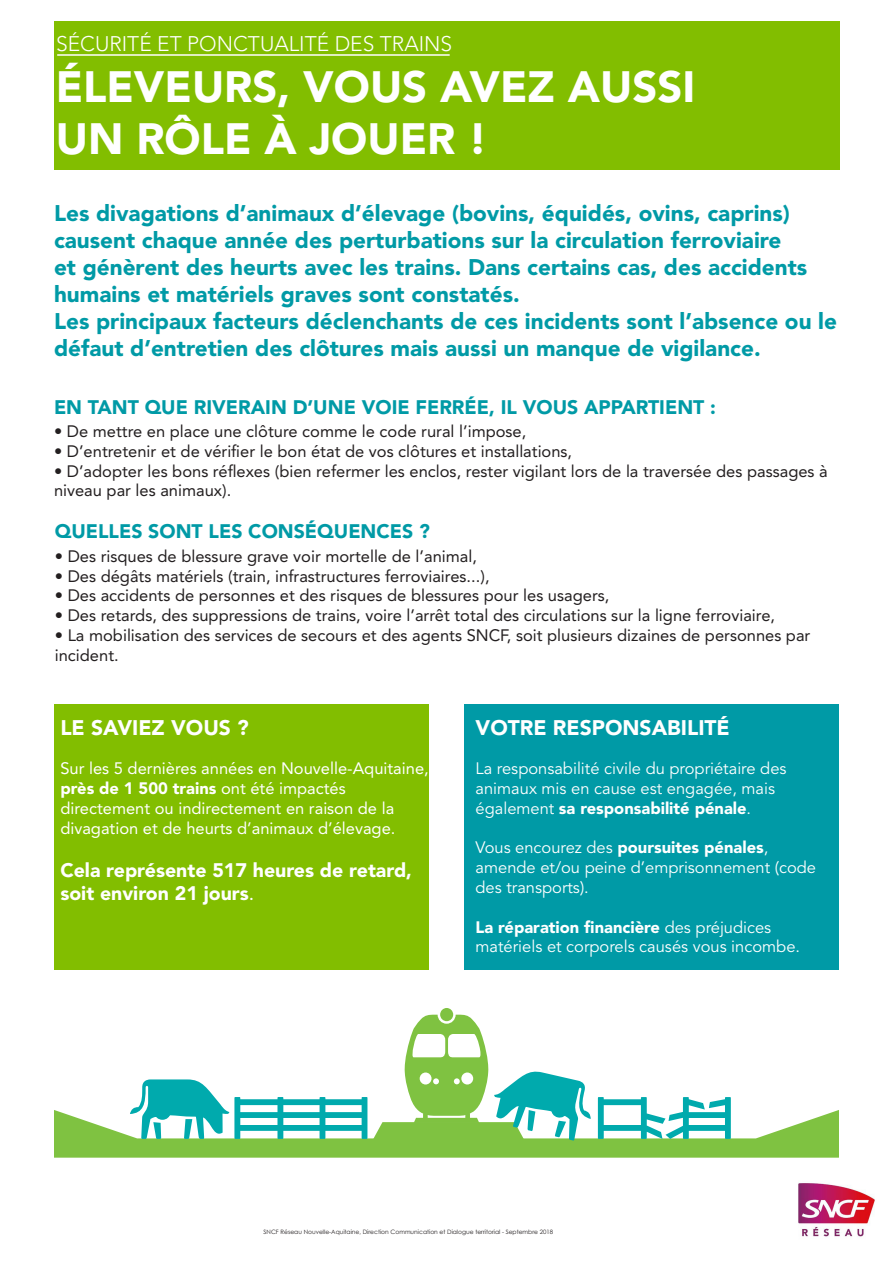
<style>
.page{position:relative;width:893px;height:1263px;background:#fff}
.page>*{position:absolute;margin:0;border:0;box-sizing:border-box;transform-origin:0 0}
.t1{font:900 43.5px "Avenir LT Std";color:#fff}
.t2{font:900 22.5px/27px "Avenir LT Std";color:#009aa6}
.t3{font:900 21px "Avenir LT Std";color:#fff}
.t4{font:300 21px "Avenir LT Std";color:#fff}
.t5{font:900 19.5px "Avenir LT Std";color:#009aa6}
.t6{font:900 19.5px "Avenir LT Std";color:#fff}
.t7{font:16.5px/19.8px "Avenir LT Std";color:#231f20}
.t8{font:16.5px/19.8px "Avenir LT Std";color:#fff}
.t9{font:16.5px/19.8px "Avenir LT Std";color:#fff}
.t10{font:900 16.5px "Avenir LT Std";color:#fff}
.t11{font:6px "Century Gothic";color:#231f20}
.s1{font-weight:900}
.s2{font-weight:400}
</style>
<div class="page">
<div style="left:54px;top:21px;width:786px;height:149px;background:#82be00"></div>
<div style="left:55px;top:704px;width:374px;height:265px;background:#82be00"></div>
<div style="left:465px;top:704px;width:374px;height:265px;background:#009aa6"></div>
<img style="left:798px;top:1183px;width:77px;height:54px">
<hr style="left:57px;top:54px;width:393px;height:2px;background:#fff">
<div style="left:440px;top:1008px;width:13px;height:13px;background:#7fc241;border-radius:50%"></div>
<svg style="left:54px;top:1015px;width:785px;height:143px"></svg>
<p class="t4" style="left:56px;top:31px;width:398px">SÉCURITÉ ET PONCTUALITÉ DES TRAINS</p>
<p class="t1" style="left:56px;top:61px;width:641px">ÉLEVEURS, VOUS AVEZ AUSSI</p>
<p class="t1" style="left:56px;top:113px;width:433px">UN RÔLE À JOUER !</p>
<p class="t2" style="left:54px;top:199px;width:755px">Les divagations d’animaux d’élevage (bovins, équidés, ovins, caprins) causent chaque année des perturbations sur la circulation ferroviaire et génèrent des heurts avec les trains. Dans certains cas, des accidents humains et matériels graves sont constatés.</p>
<p class="t2" style="left:54px;top:307px;width:784px">Les principaux facteurs déclenchants de ces incidents sont l’absence ou le défaut d’entretien des clôtures mais aussi un manque de vigilance.</p>
<p class="t5" style="left:54px;top:395px;width:663px">EN TANT QUE RIVERAIN D’UNE VOIE FERRÉE, IL VOUS APPARTIENT :</p>
<p class="t7" style="left:54px;top:421px;width:474px">• De mettre en place une clôture comme le code rural l’impose,</p>
<p class="t7" style="left:54px;top:441px;width:520px">• D’entretenir et de vérifier le bon état de vos clôtures et installations,</p>
<p class="t7" style="left:54px;top:461px;width:775px">• D’adopter les bons réflexes (bien refermer les enclos, rester vigilant lors de la traversée des passages à niveau par les animaux).</p>
<p class="t5" style="left:55px;top:520px;width:377px">QUELLES SONT LES CONSÉQUENCES ?</p>
<p class="t7" style="left:55px;top:546px;width:424px">• Des risques de blessure grave voir mortelle de l’animal,</p>
<p class="t7" style="left:55px;top:566px;width:436px">• Des dégâts matériels (train, infrastructures ferroviaires...),</p>
<p class="t7" style="left:55px;top:586px;width:556px">• Des accidents de personnes et des risques de blessures pour les usagers,</p>
<p class="t7" style="left:55px;top:606px;width:722px">• Des retards, des suppressions de trains, voire l’arrêt total des circulations sur la ligne ferroviaire,</p>
<p class="t7" style="left:55px;top:625px;width:757px">• La mobilisation des services de secours et des agents SNCF, soit plusieurs dizaines de personnes par incident.</p>
<p class="t3" style="left:60px;top:714px;width:190px">LE SAVIEZ VOUS ?</p>
<p class="t9" style="left:60px;top:759px;width:370px">Sur les 5 dernières années en Nouvelle-Aquitaine, <span class="s1">près de 1 500 trains</span> ont été impactés</p>
<p class="t9" style="left:60px;top:798px;width:337px">directement ou indirectement en raison de la divagation et de heurts d’animaux d’élevage.</p>
<p class="t6" style="left:60px;top:858px;width:353px">Cela représente 517 heures de retard,</p>
<p class="t6" style="left:60px;top:881px;width:195px">soit environ 21 jours<span class="s2">.</span></p>
<p class="t3" style="left:476px;top:714px;width:256px">VOTRE RESPONSABILITÉ</p>
<p class="t8" style="left:476px;top:759px;width:312px">La responsabilité civile du propriétaire des</p>
<p class="t8" style="left:476px;top:779px;width:301px">animaux mis en cause est engagée, mais</p>
<p class="t10" style="left:476px;top:798px;width:277px"><span class="s2">également</span> sa responsabilité pénale<span class="s2">.</span></p>
<p class="t8" style="left:476px;top:838px;width:342px">Vous encourez des <span class="s1">poursuites pénales</span>, amende et/ou peine d’emprisonnement (code des transports).</p>
<p class="t10" style="left:476px;top:917px;width:297px">La réparation financière <span class="s2">des préjudices</span></p>
<p class="t8" style="left:476px;top:937px;width:326px">matériels et corporels causés vous incombe.</p>
<p class="t11" style="left:264px;top:1227px;width:291px">SNCF Réseau Nouvelle-Aquitaine, Direction Communication et Dialogue territorial - Septembre 2018</p>
</div>
